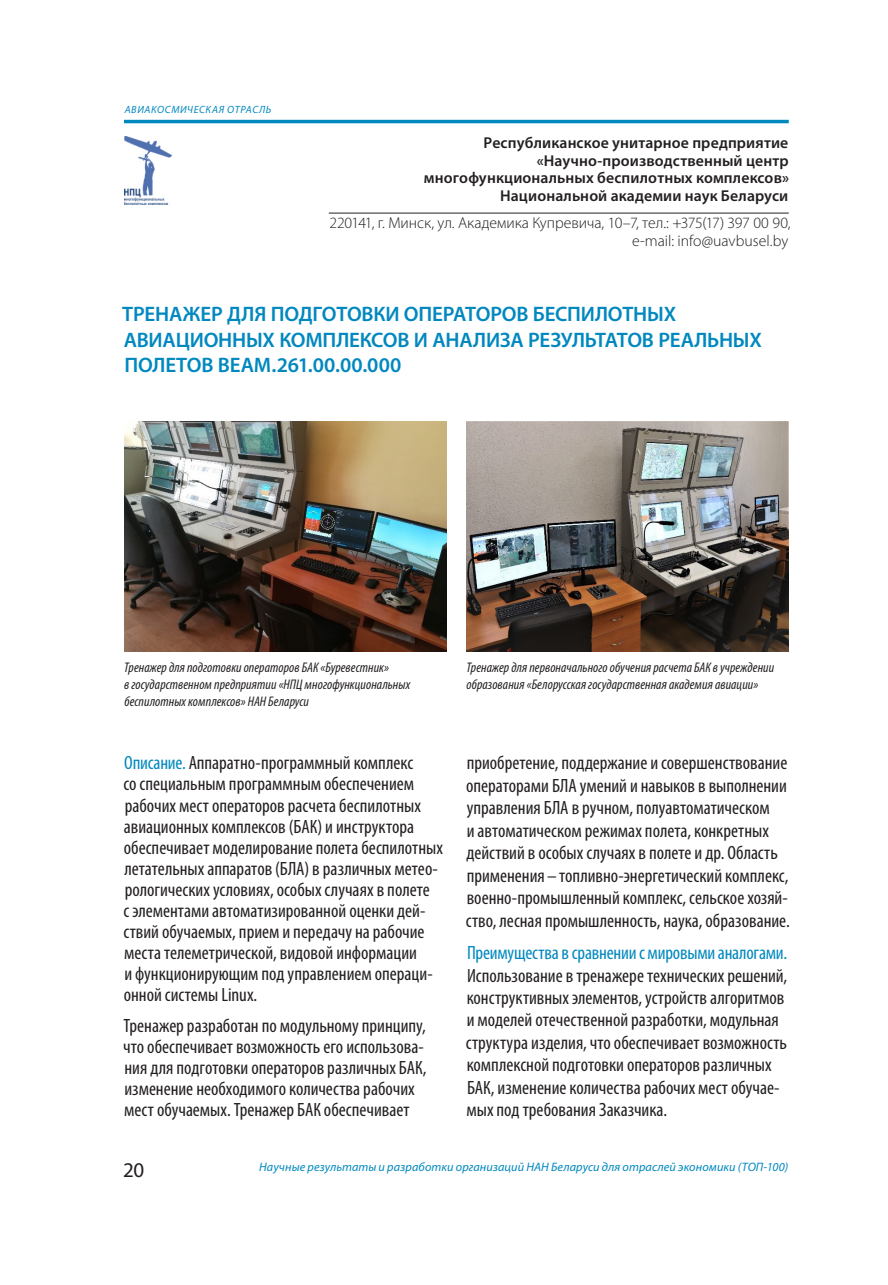
<style>
.page{position:relative;width:888px;height:1285px;background:#fff}
.page>*{position:absolute;margin:0;border:0;box-sizing:border-box;transform-origin:0 0}
.ЗАГОЛОВОК{font:600 21px/25.2px "Myriad Pro";letter-spacing:-.01em;color:#0088bf}
.t1{font:21px "Myriad Pro";color:#231f20}
.Основной_текст{font:condensed 19.25px/21px "Myriad Pro";color:#231f20}
.Организация{font:600 15.75px/17.5px "Myriad Pro";letter-spacing:.01em;color:#231f20;text-align:right}
.Адрес_линия{font:300 15.75px "Myriad Pro";letter-spacing:-.005em;color:#231f20}
.адрес_емейл{font:300 15.75px "Myriad Pro";color:#231f20}
.ЗАГОЛОВОК-2{font:italic condensed 14px/16.8px "Myriad Pro";letter-spacing:.005em;color:#231f20}
.t2{font:italic 12.25px "Myriad Pro";letter-spacing:.005em;color:#0088bf}
.t3{font:italic 10.5px "Myriad Pro";letter-spacing:.06em;color:#0088bf}
.s1{color:#0088bf}
</style>
<div class="page">
<hr style="left:124px;top:120px;width:665px;height:3px;background:#0088bf">
<hr style="left:329px;top:213px;width:460px;height:1px;background:#231f20">
<img style="left:124px;top:136px;width:47px;height:69px">
<img style="left:124px;top:422px;width:322px;height:230px">
<img style="left:466px;top:422px;width:323px;height:230px">
<p class="t3" style="left:125px;top:103px;width:148px">АВИАКОСМИЧЕСКАЯ ОТРАСЛЬ</p>
<p class="Организация" style="left:424px;top:134px;width:367px">Республиканское унитарное предприятие «Научно-производственный центр многофункциональных беспилотных комплексов» Национальной академии наук Беларуси</p>
<p class="Адрес_линия" style="left:329px;top:214px;width:463px">220141, г. Минск, ул. Академика Купревича, 10–7, тел.: +375(17) 397 00 90,</p>
<p class="адрес_емейл" style="left:632px;top:232px;width:158px">е-mail: info@uavbusel.by</p>
<p class="ЗАГОЛОВОК" style="left:122px;top:301px;width:641px">ТРЕНАЖЕР ДЛЯ ПОДГОТОВКИ ОПЕРАТОРОВ БЕСПИЛОТНЫХ<br>АВИАЦИОННЫХ КОМПЛЕКСОВ И АНАЛИЗА РЕЗУЛЬТАТОВ РЕАЛЬНЫХ<br>ПОЛЕТОВ ВЕАМ.261.00.00.000</p>
<p class="ЗАГОЛОВОК-2" style="left:124px;top:659px;width:288px">Тренажер для подготовки операторов БАК «Буревестник»<br>в государственном предприятии «НПЦ многофункциональных беспилотных комплексов» НАН Беларуси</p>
<p class="ЗАГОЛОВОК-2" style="left:466px;top:659px;width:309px">Тренажер для первоначального обучения расчета БАК в учреждении образования «Белорусская государственная академия авиации»</p>
<p class="Основной_текст" style="left:123px;top:752px;width:321px"><span class="s1">Описание.</span> Аппаратно-программный комплекс<br>со специальным программным обеспечением рабочих мест операторов расчета беспилотных авиационных комплексов (БАК) и инструктора обеспечивает моделирование полета беспилотных летательных аппаратов (БЛА) в различных метео&shy;рологических условиях, особых случаях в полете<br>с элементами автоматизированной оценки дей&shy;ствий обучаемых, прием и передачу на рабочие места телеметрической, видовой информации<br>и функционирующим под управлением операци&shy;онной системы Linux.</p>
<p class="Основной_текст" style="left:123px;top:1015px;width:305px">Тренажер разработан по модульному принципу, что обеспечивает возможность его использова&shy;ния для подготовки операторов различных БАК, изменение необходимого количества рабочих мест обучаемых. Тренажер БАК обеспечивает</p>
<p class="Основной_текст" style="left:466px;top:751px;width:325px;line-height:22.4px">приобретение, поддержание и совершенствование операторами БЛА умений и навыков в выполнении управления БЛА в ручном, полуавтоматическом<br>и автоматическом режимах полета, конкретных действий в особых случаях в полете и др. Область применения–топливно-энергетический комплекс, военно-промышленный комплекс, сельское хозяй&shy;ство, лесная промышленность, наука, образование.</p>
<p class="Основной_текст" style="left:466px;top:941px;width:323px;line-height:22.4px"><span class="s1">Преимущества в сравнении с мировыми аналогами.<br></span>Использование в тренажере технических решений, конструктивных элементов, устройств алгоритмов и моделей отечественной разработки, модульная структура изделия, что обеспечивает возможность комплексной подготовки операторов различных БАК, изменение количества рабочих мест обучае&shy;мых под требования Заказчика.</p>
<p class="t1" style="left:123px;top:1157px;width:23px">20</p>
<p class="t2" style="left:259px;top:1159px;width:531px">Научные результаты и разработки организаций НАН Беларуси для отраслей экономики (ТОП-100)</p>
</div>
